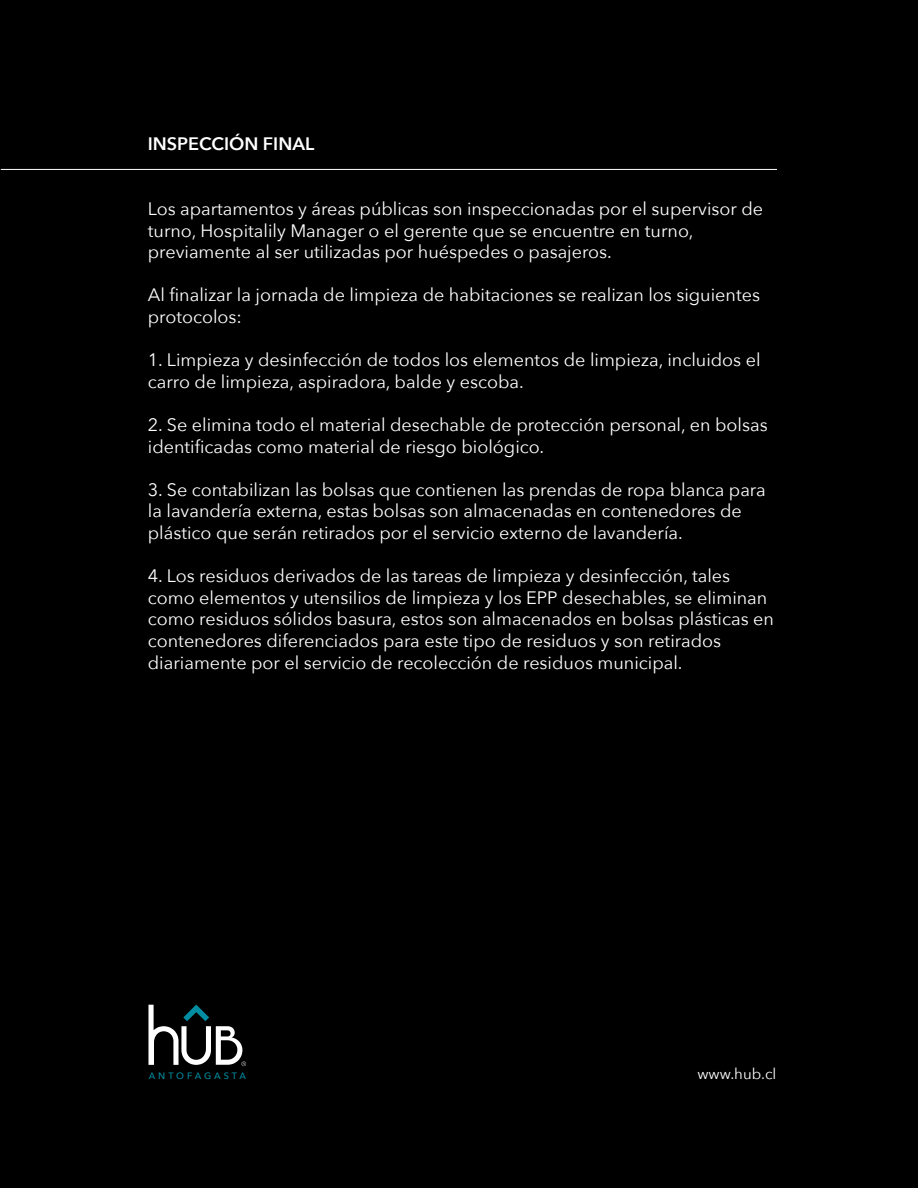
<style>
.page{position:relative;width:918px;height:1188px;background:#000}
.page>*{position:absolute;margin:0;border:0;box-sizing:border-box;transform-origin:0 0}
.t1{font:18px/21.6px "Avenir Next";color:#fff}
.t2{font:600 18px "Avenir Next";color:#fff}
.t3{font:15px "Avenir Next";color:#fff}
.t4{font:500 9.15px "Avenir Next";letter-spacing:.31em;color:#008da1}
</style>
<div class="page">
<hr style="left:1px;top:169px;width:776px;height:1px;background:#fff">
<svg style="left:148px;top:1005px;width:98px;height:61px"></svg>
<p class="t2" style="left:148px;top:128px;width:168px">INSPECCIÓN FINAL</p>
<p class="t1" style="left:148px;top:197px;width:617px">Los apartamentos y áreas públicas son inspeccionadas por el supervisor de turno, Hospitalily Manager o el gerente que se encuentre en turno, previamente al ser utilizadas por huéspedes o pasajeros.</p>
<p class="t1" style="left:148px;top:283px;width:614px">Al finalizar la jornada de limpieza de habitaciones se realizan los siguientes protocolos:</p>
<p class="t1" style="left:148px;top:348px;width:614px">1. Limpieza y desinfección de todos los elementos de limpieza, incluidos el carro de limpieza, aspiradora, balde y escoba.</p>
<p class="t1" style="left:148px;top:413px;width:621px">2. Se elimina todo el material desechable de protección personal, en bolsas identificadas como material de riesgo biológico.</p>
<p class="t1" style="left:148px;top:478px;width:620px">3. Se contabilizan las bolsas que contienen las prendas de ropa blanca para la lavandería externa, estas bolsas son almacenadas en contenedores de plástico que serán retirados por el servicio externo de lavandería.</p>
<p class="t1" style="left:148px;top:564px;width:628px">4. Los residuos derivados de las tareas de limpieza y desinfección, tales como elementos y utensilios de limpieza y los EPP desechables, se eliminan como residuos sólidos basura, estos son almacenados en bolsas plásticas en contenedores diferenciados para este tipo de residuos y son retirados diariamente por el servicio de recolección de residuos municipal.</p>
<p class="t4" style="left:149px;top:1068px;width:99px">ANTOFAGASTA</p>
<p class="t3" style="left:697px;top:1061px;width:80px">www.hub.cl</p>
</div>
